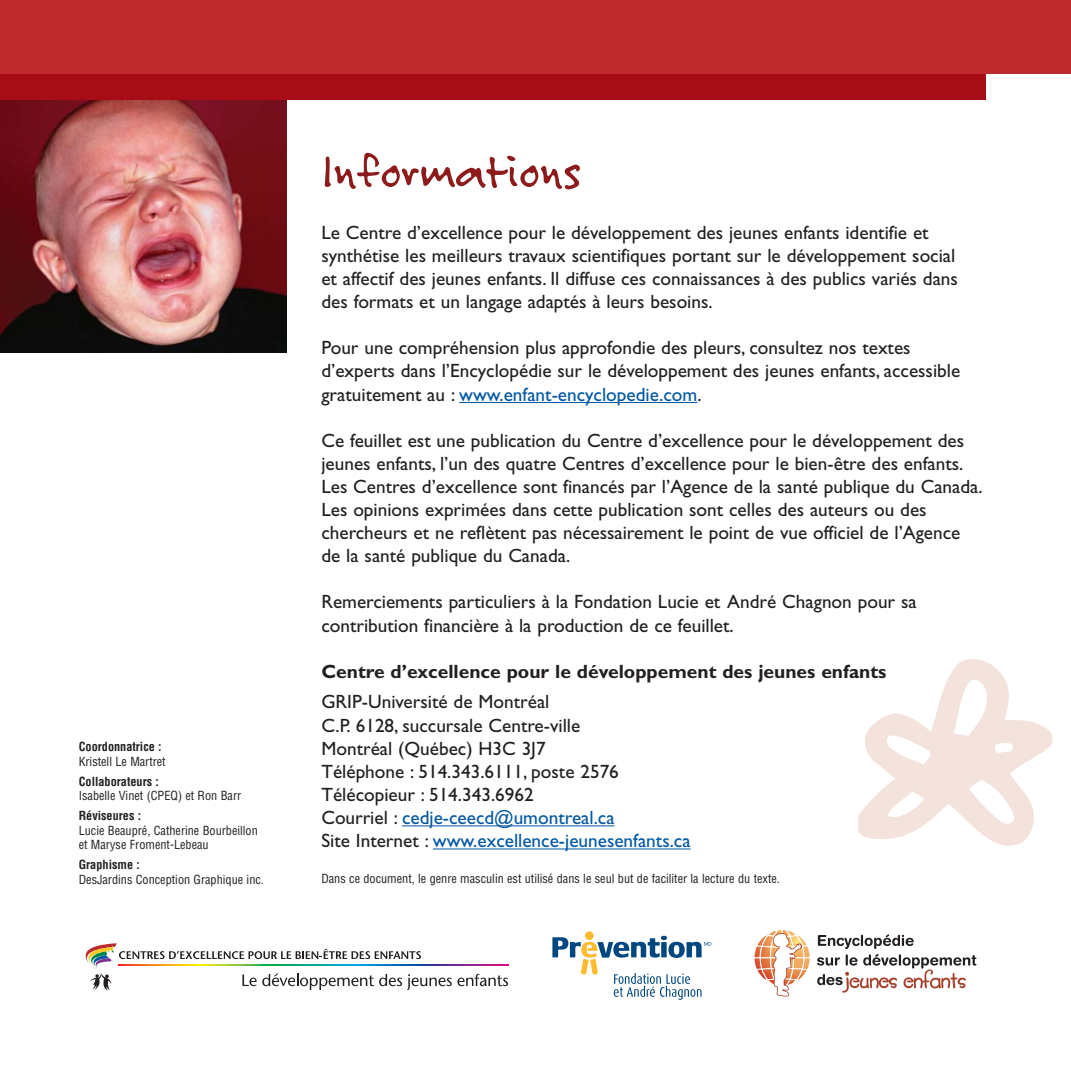
<style>
.page{position:relative;width:1071px;height:1071px;background:#fff}
.page>*{position:absolute;margin:0;border:0;box-sizing:border-box;transform-origin:0 0}
.t1{font:52.5px "Felt Tip Roman";color:#8e1b1c}
.t2{font:19.25px/23.1px "Gill Sans";color:#231f20}
.t3{font:700 19.25px "Gill Sans";color:#231f20}
.t4{font:condensed 12.25px/14.7px "Helvetica";color:#231f20}
.t5{font:700 condensed 12.25px "Helvetica";color:#231f20}
.s1{color:#0257a4}
</style>
<div class="page">
<img style="left:0;top:100px;width:287px;height:252px">
<svg style="left:859px;top:659px;width:194px;height:187px"></svg>
<hr style="left:459px;top:402px;width:238px;height:1px;background:#0257a4">
<hr style="left:402px;top:825px;width:213px;height:1px;background:#0257a4">
<hr style="left:433px;top:848px;width:258px;height:1px;background:#0257a4">
<div style="left:0;top:51px;width:985px;height:49px;background:#a70d16"></div>
<div style="left:0;top:0;width:1071px;height:73px;background:#be2b2e"></div>
<div style="left:585px;top:931px;width:9px;height:9px;background:#fdbb30;border-radius:50%"></div>
<svg style="left:552px;top:936px;width:159px;height:64px"></svg>
<svg style="left:817px;top:934px;width:159px;height:59px"></svg>
<svg style="left:754px;top:929px;width:56px;height:68px"></svg>
<svg style="left:85px;top:943px;width:423px;height:48px"></svg>
<p class="t5" style="left:79px;top:742px;width:84px">Coordonnatrice :</p>
<p class="t4" style="left:79px;top:755px;width:88px">Kristell Le Martret</p>
<p class="t5" style="left:79px;top:776px;width:82px">Collaborateurs :</p>
<p class="t4" style="left:79px;top:790px;width:164px">Isabelle Vinet (CPEQ) et Ron Barr</p>
<p class="t5" style="left:79px;top:811px;width:64px">Réviseures :</p>
<p class="t4" style="left:79px;top:824px;width:181px">Lucie Beaupré, Catherine Bourbeillon et Maryse Froment-Lebeau</p>
<p class="t5" style="left:79px;top:860px;width:63px">Graphisme :</p>
<p class="t4" style="left:79px;top:873px;width:187px">DesJardins Conception Graphique inc.</p>
<h1 class="t1" style="left:321px;top:138px;width:261px">Informations</h1>
<p class="t2" style="left:321px;top:223px;width:638px">Le Centre d’excellence pour le développement des jeunes enfants identifie et synthétise les meilleurs travaux scientifiques portant sur le développement social et affectif des jeunes enfants. Il diffuse ces connaissances à des publics variés dans des formats et un langage adaptés à leurs besoins.</p>
<p class="t2" style="left:321px;top:338px;width:640px">Pour une compréhension plus approfondie des pleurs, consultez nos textes d’experts dans l’Encyclopédie sur le développement des jeunes enfants, accessible gratuitement au : <span class="s1">www.enfant-encyclopedie.com</span>.</p>
<p class="t2" style="left:321px;top:431px;width:663px">Ce feuillet est une publication du Centre d’excellence pour le développement des jeunes enfants, l’un des quatre Centres d’excellence pour le bien-être des enfants.<br>Les Centres d’excellence sont financés par l’Agence de la santé publique du Canada.<br>Les opinions exprimées dans cette publication sont celles des auteurs ou des chercheurs et ne reflètent pas nécessairement le point de vue officiel de l’Agence de la santé publique du Canada.</p>
<p class="t2" style="left:321px;top:593px;width:597px">Remerciements particuliers à la Fondation Lucie et André Chagnon pour sa contribution financière à la production de ce feuillet.</p>
<p class="t3" style="left:321px;top:665px;width:567px">Centre d’excellence pour le développement des jeunes enfants</p>
<p class="t2" style="left:321px;top:693px;width:371px">GRIP-Université de Montréal<br>C.P. 6128, succursale Centre-ville<br>Montréal (Québec) H3C 3J7<br>Téléphone : 514.343.6111, poste 2576<br>Télécopieur : 514.343.6962<br>Courriel : <span class="s1">cedje-ceecd@umontreal.ca<br></span>Site Internet : <span class="s1">www.excellence-jeunesenfants.ca</span></p>
<p class="t4" style="left:321px;top:873px;width:460px">Dans ce document, le genre masculin est utilisé dans le seul but de faciliter la lecture du texte.</p>
</div>
